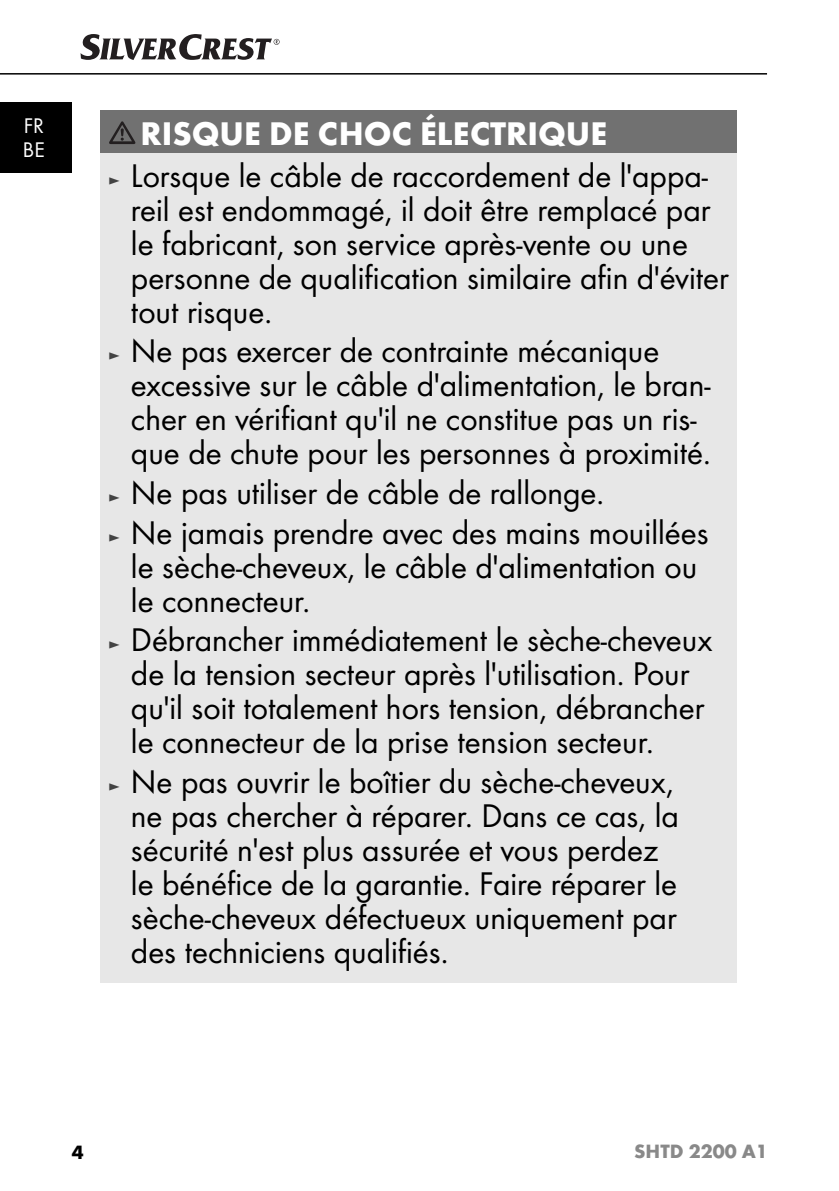
<style>
.page{position:relative;width:839px;height:1191px;background:#fff}
.page>*{position:absolute;margin:0;border:0;box-sizing:border-box;transform-origin:0 0}
.t1{font:34px/34px "Futura Boo";color:#000}
.t2{font:700 34px "Futura";color:#fff}
.t3{font:22px/24px "Futura Boo";color:#fff}
.t4{font:700 20px "Futura";color:#898989}
.t5{font:700 20px "Futura";color:#000}
.s1{font-size:18px;color:#434343}
</style>
<div class="page">
<hr style="left:0;top:73px;width:767px;height:2px;background:#000">
<svg style="left:81px;top:34px;width:199px;height:26px"></svg>
<div style="left:0;top:102px;width:72px;height:71px;background:#000"></div>
<div style="left:100px;top:110px;width:637px;height:43px;background:#717171"></div>
<div style="left:100px;top:153px;width:637px;height:830px;background:#e7e7e7"></div>
<svg style="left:109px;top:121px;width:26px;height:23px"></svg>
<p class="t3" style="left:23px;top:114px;width:23px">FR<br>BE</p>
<p class="t2" style="left:140px;top:120px;width:468px">RISQUE DE CHOC ÉLECTRIQUE</p>
<p class="t1" style="left:131px;top:160px;width:599px;text-indent:-23px"><span class="s1">►</span> Lorsque le câble de raccordement de l'appa&shy;reil est endommagé, il doit être remplacé par le fabricant, son service après-vente ou une personne de qualification similaire afin d'éviter tout risque.</p>
<p class="t1" style="left:131px;top:336px;width:581px;text-indent:-23px"><span class="s1">►</span> Ne pas exercer de contrainte mécanique excessive sur le câble d'alimentation, le bran&shy;cher en vérifiant qu'il ne constitue pas un ris&shy;que de chute pour les personnes à proximité.</p>
<p class="t1" style="left:108px;top:475px;width:602px;line-height:39.6px"><span class="s1">►</span> Ne pas utiliser de câble de rallonge.<br><span class="s1">►</span> Ne jamais prendre avec des mains mouillées</p>
<p class="t1" style="left:131px;top:551px;width:568px">le sèche-cheveux, le câble d'alimentation ou le connecteur.</p>
<p class="t1" style="left:131px;top:625px;width:583px;text-indent:-23px"><span class="s1">►</span> Débrancher immédiatement le sèche-cheveux de la tension secteur après l'utilisation. Pour qu'il soit totalement hors tension, débrancher le connecteur de la prise tension secteur.</p>
<p class="t1" style="left:131px;top:766px;width:550px;text-indent:-23px"><span class="s1">►</span> Ne pas ouvrir le boîtier du sèche-cheveux, ne pas chercher à réparer. Dans ce cas, la sécurité n'est plus assurée et vous perdez le bénéfice de la garantie. Faire réparer le sèche-cheveux défectueux uniquement par des techniciens qualifiés.</p>
<p class="t5" style="left:72px;top:1144px;width:13px">4</p>
<p class="t4" style="left:634px;top:1143px;width:135px">SHTD 2200 A1</p>
</div>
